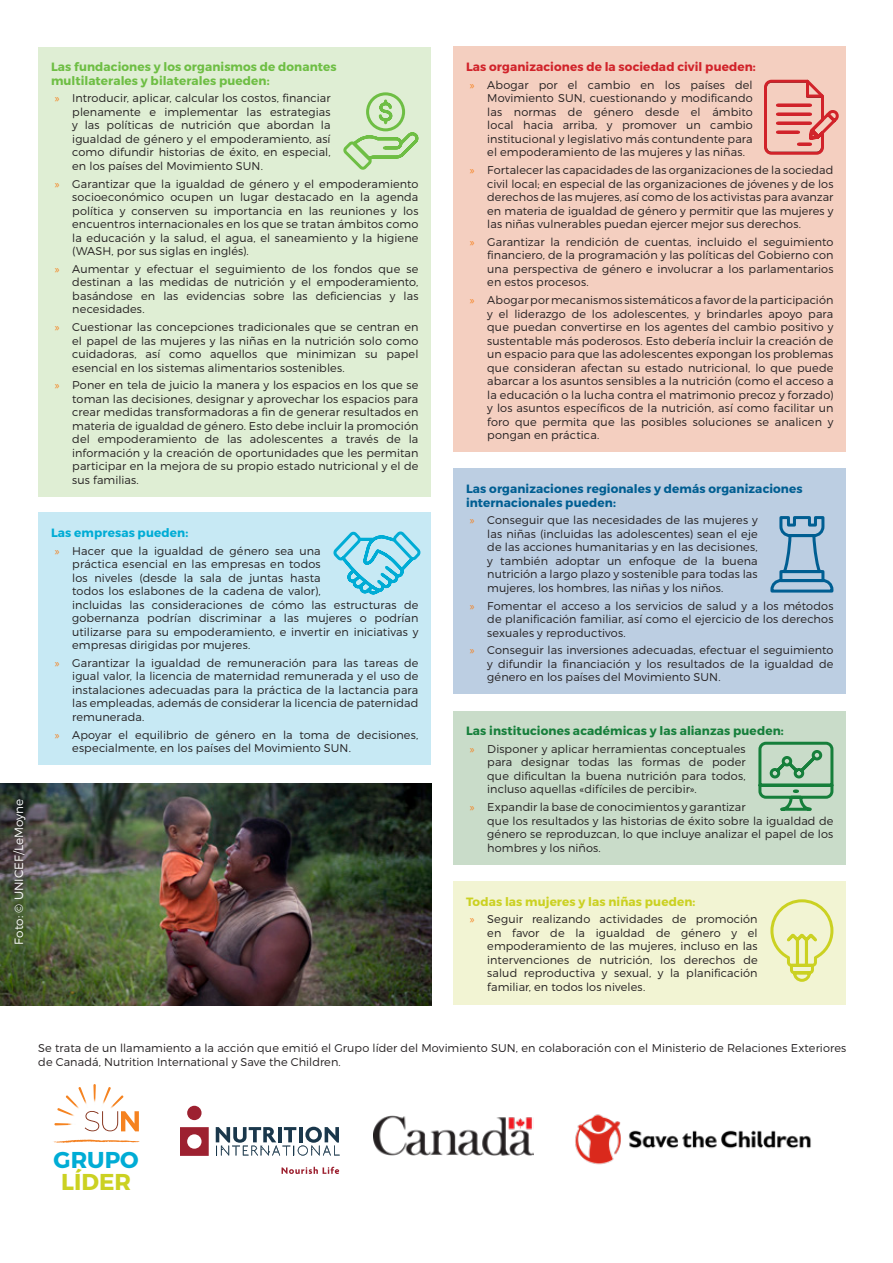
<style>
.page{position:relative;width:893px;height:1263px;background:#fff}
.page>*{position:absolute;margin:0;border:0;box-sizing:border-box;transform-origin:0 0}
.t1{font:700 22.95px/23px "Montserrat";color:#00acd5;text-align:center}
.Head_2{font:700 12px/13.5px "Montserrat";letter-spacing:.01em;color:#6ebe44}
.Head_2-2{font:700 12px/13.5px "Montserrat";letter-spacing:.01em;color:#005e92}
.Head_2-3{font:700 12px "Montserrat";letter-spacing:.01em;color:#167f3b}
.Head_2-4{font:700 12px "Montserrat";letter-spacing:.01em;color:#d1232a}
.Body{font:700 12px "Montserrat";letter-spacing:.01em;color:#cbd122}
.t2{font:300 12px "Montserrat";color:#fff}
.Head_2-5{font:700 12px "Montserrat";letter-spacing:.01em;color:#00acd5}
.Body-2{font:300 11.25px/13.5px "Montserrat";letter-spacing:.01em;color:#231f20;text-align:justify}
.s1{font-family:"Myriad Pro";font-weight:400;color:#f58220}
.s2{color:#cbd122}
</style>
<div class="page">
<div style="left:38px;top:47px;width:393px;height:450px;background:#dfeed4"></div>
<div style="left:453px;top:47px;width:393px;height:405px;background:#f4cfc0"></div>
<div style="left:453px;top:469px;width:393px;height:225px;background:#bccee2"></div>
<div style="left:453px;top:711px;width:393px;height:153px;background:#c9dcc9"></div>
<div style="left:453px;top:881px;width:393px;height:124px;background:#f2f4d3"></div>
<div style="left:38px;top:512px;width:393px;height:253px;background:#c7e9f4"></div>
<svg style="left:343px;top:92px;width:76px;height:78px"></svg>
<svg style="left:333px;top:531px;width:88px;height:64px"></svg>
<svg style="left:764px;top:79px;width:75px;height:76px"></svg>
<svg style="left:770px;top:516px;width:64px;height:77px"></svg>
<svg style="left:758px;top:741px;width:76px;height:70px"></svg>
<svg style="left:770px;top:899px;width:64px;height:83px"></svg>
<svg style="left:53px;top:1139px;width:87px;height:4px"></svg>
<svg style="left:54px;top:1084px;width:85px;height:47px"></svg>
<img style="left:373px;top:1115px;width:161px;height:41px">
<svg style="left:282px;top:1167px;width:57px;height:7px"></svg>
<div style="left:187px;top:1106px;width:15px;height:14px;background:#9d2130;border-radius:50%"></div>
<svg style="left:180px;top:1127px;width:29px;height:29px"></svg>
<svg style="left:216px;top:1127px;width:124px;height:28px"></svg>
<img style="left:575px;top:1114px;width:236px;height:51px">
<img style="left:0;top:784px;width:431px;height:221px">
<div style="left:5px;top:791px;width:29px;height:161px;background:#231f20;opacity:.75"></div>
<p class="t2" style="left:12px;top:944px;width:147px;rotate:-90deg">Foto: © UNICEF/LeMoyne</p>
<p class="Head_2" style="left:51px;top:60px;width:287px">Las fundaciones y los organismos de donantes multilaterales y bilaterales pueden:</p>
<p class="Body-2" style="left:72px;top:91px;width:260px;text-indent:-17px"><span class="s1">»</span> Introducir, aplicar, calcular los costos, financiar plenamente e implementar las estrategias y las políticas de nutrición que abordan la igualdad de género y el empoderamiento, así como difundir historias de éxito, en especial, en los países del Movimiento SUN.</p>
<p class="Body-2" style="left:72px;top:177px;width:348px;text-indent:-17px"><span class="s1">»</span> Garantizar que la igualdad de género y el empoderamiento socioeconómico ocupen un lugar destacado en la agenda política y conserven su importancia en las reuniones y los encuentros internacionales en los que se tratan ámbitos como la educación y la salud, el agua, el saneamiento y la higiene (WASH, por sus siglas en inglés).</p>
<p class="Body-2" style="left:72px;top:262px;width:348px;text-indent:-17px"><span class="s1">»</span> Aumentar y efectuar el seguimiento de los fondos que se destinan a las medidas de nutrición y el empoderamiento, basándose en las evidencias sobre las deficiencias y las necesidades.</p>
<p class="Body-2" style="left:72px;top:320px;width:348px;text-indent:-17px"><span class="s1">»</span> Cuestionar las concepciones tradicionales que se centran en el papel de las mujeres y las niñas en la nutrición solo como cuidadoras, así como aquellos que minimizan su papel esencial en los sistemas alimentarios sostenibles.</p>
<p class="Body-2" style="left:72px;top:378px;width:348px;text-indent:-17px"><span class="s1">»</span> Poner en tela de juicio la manera y los espacios en los que se toman las decisiones, designar y aprovechar los espacios para crear medidas transformadoras a fin de generar resultados en materia de igualdad de género. Esto debe incluir la promoción del empoderamiento de las adolescentes a través de la información y la creación de oportunidades que les permitan participar en la mejora de su propio estado nutricional y el de sus familias.</p>
<p class="Head_2-5" style="left:51px;top:525px;width:139px">Las empresas pueden:</p>
<p class="Body-2" style="left:72px;top:544px;width:348px;text-align:left;text-indent:-17px"><span class="s1">»</span> Hacer que la igualdad de género sea una<br>práctica esencial en las empresas en todos<br>los niveles (desde la sala de juntas hasta<br>todos los eslabones de la cadena de valor),<br>incluidas las consideraciones de cómo las estructuras de gobernanza podrían discriminar a las mujeres o podrían utilizarse para su empoderamiento, e invertir en iniciativas y empresas dirigidas por mujeres.</p>
<p class="Body-2" style="left:72px;top:656px;width:348px;text-indent:-17px"><span class="s1">»</span> Garantizar la igualdad de remuneración para las tareas de igual valor, la licencia de maternidad remunerada y el uso de instalaciones adecuadas para la práctica de la lactancia para las empleadas, además de considerar la licencia de paternidad remunerada.</p>
<p class="Body-2" style="left:72px;top:728px;width:348px;text-indent:-17px"><span class="s1">»</span> Apoyar el equilibrio de género en la toma de decisiones, especialmente, en los países del Movimiento SUN.</p>
<p class="Head_2-4" style="left:466px;top:59px;width:291px">Las organizaciones de la sociedad civil pueden:</p>
<p class="Body-2" style="left:487px;top:78px;width:267px;text-indent:-17px"><span class="s1">»</span> Abogar por el cambio en los países del Movimiento SUN, cuestionando y modificando las normas de género desde el ámbito local hacia arriba, y promover un cambio institucional y legislativo más contundente para el empoderamiento de las mujeres y las niñas.</p>
<p class="Body-2" style="left:487px;top:163px;width:348px;text-indent:-17px"><span class="s1">»</span> Fortalecer las capacidades de las organizaciones de la sociedad civil local; en especial de las organizaciones de jóvenes y de los derechos de las mujeres, así como de los activistas para avanzar en materia de igualdad de género y permitir que las mujeres y las niñas vulnerables puedan ejercer mejor sus derechos.</p>
<p class="Body-2" style="left:487px;top:235px;width:348px;text-indent:-17px"><span class="s1">»</span> Garantizar la rendición de cuentas, incluido el seguimiento financiero, de la programación y las políticas del Gobierno con una perspectiva de género e involucrar a los parlamentarios en estos procesos.</p>
<p class="Body-2" style="left:487px;top:293px;width:348px;text-indent:-17px"><span class="s1">»</span> Abogar por mecanismos sistemáticos a favor de la participación y el liderazgo de los adolescentes, y brindarles apoyo para que puedan convertirse en los agentes del cambio positivo y sustentable más poderosos. Esto debería incluir la creación de un espacio para que las adolescentes expongan los problemas que consideran afectan su estado nutricional, lo que puede abarcar a los asuntos sensibles a la nutrición (como el acceso a la educación o la lucha contra el matrimonio precoz y forzado) y los asuntos específicos de la nutrición, así como facilitar un foro que permita que las posibles soluciones se analicen y pongan en práctica.</p>
<p class="Head_2-2" style="left:466px;top:482px;width:338px">Las organizaciones regionales y demás organizaciones internacionales pueden:</p>
<p class="Body-2" style="left:487px;top:513px;width:272px;text-indent:-17px"><span class="s1">»</span> Conseguir que las necesidades de las mujeres y las niñas (incluidas las adolescentes) sean el eje de las acciones humanitarias y en las decisiones, y también adoptar un enfoque de la buena nutrición a largo plazo y sostenible para todas las mujeres, los hombres, las niñas y los niños.</p>
<p class="Body-2" style="left:487px;top:599px;width:348px;text-indent:-17px"><span class="s1">»</span> Fomentar el acceso a los servicios de salud y a los métodos de planificación familiar, así como el ejercicio de los derechos sexuales y reproductivos.</p>
<p class="Body-2" style="left:487px;top:643px;width:348px;text-indent:-17px"><span class="s1">»</span> Conseguir las inversiones adecuadas, efectuar el seguimiento y difundir la financiación y los resultados de la igualdad de género en los países del Movimiento SUN.</p>
<p class="Head_2-3" style="left:466px;top:723px;width:319px">Las instituciones académicas y las alianzas pueden:</p>
<p class="Body-2" style="left:487px;top:742px;width:260px;text-indent:-17px"><span class="s1">»</span> Disponer y aplicar herramientas conceptuales para designar todas las formas de poder que dificultan la buena nutrición para todos, incluso aquellas «difíciles de percibir».</p>
<p class="Body-2" style="left:487px;top:800px;width:348px;text-align:left;text-indent:-17px"><span class="s1">»</span> Expandir la base de conocimientos y garantizar<br>que los resultados y las historias de éxito sobre la igualdad de género se reproduzcan, lo que incluye analizar el papel de los hombres y los niños.</p>
<p class="Body" style="left:466px;top:894px;width:231px">Todas las mujeres y las niñas pueden:</p>
<p class="Body-2" style="left:487px;top:912px;width:272px;text-indent:-17px"><span class="s1">»</span> Seguir realizando actividades de promoción en favor de la igualdad de género y el empoderamiento de las mujeres, incluso en las intervenciones de nutrición, los derechos de salud reproductiva y sexual, y la planificación familiar, en todos los niveles.</p>
<p class="Body-2" style="left:38px;top:1040px;width:809px;line-height:14.2px">Se trata de un llamamiento a la acción que emitió el Grupo líder del Movimiento SUN, en colaboración con el Ministerio de Relaciones Exteriores de Canadá, Nutrition International y Save the Children.</p>
<p class="t1" style="left:54px;top:1148px;width:87px">GRUPO<br><span class="s2">LÍDER</span></p>
</div>
